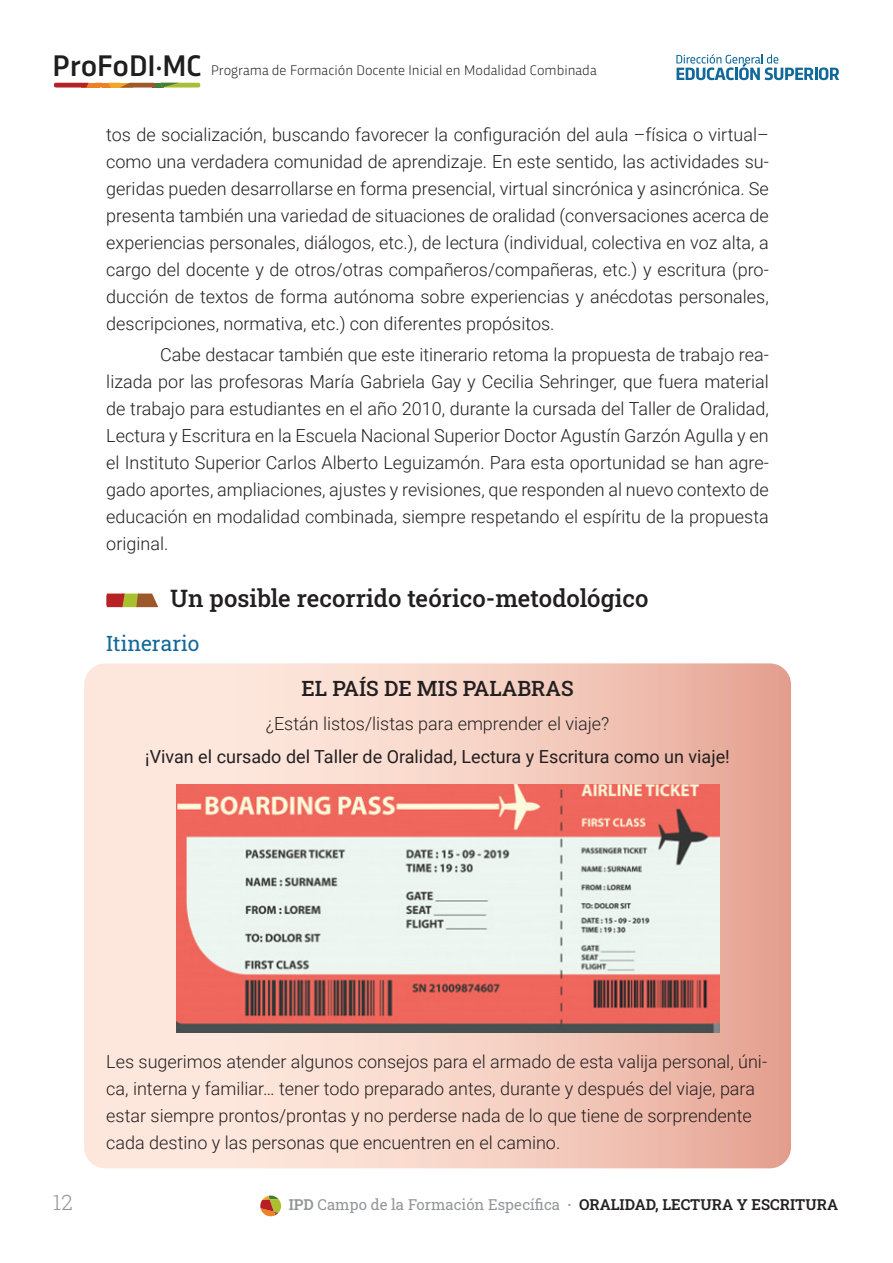
<style>
.page{position:relative;width:893px;height:1263px;background:#fff}
.page>*{position:absolute;margin:0;border:0;box-sizing:border-box;transform-origin:0 0}
.t1{font:500 31.2px "Trasandina W03";color:#201d1e}
.t2{font:500 24px "Roboto Slab";color:#231f20}
.t3{font:500 21px "Roboto Slab";color:#231f20}
.t4{font:21px "Roboto Slab";color:#10689b}
.t5{font:300 21px "Roboto Slab";color:#939598}
.t6{font:300 18px/27px "Roboto";color:#231f20;text-align:justify}
.t7{font:18px "Roboto";color:#231f20}
.t8{font:15px "Roboto Slab";color:#939598}
.t9{font:300 14.55px "Trasandina W03";color:#231f20}
.s1{font-weight:600}
.s2{font-weight:600;color:#231f20}
</style>
<div class="page">
<svg style="left:84px;top:663px;width:707px;height:505px;background:#f5cfc2"></svg>
<svg style="left:54px;top:83px;width:146px;height:5px"></svg>
<svg style="left:676px;top:54px;width:163px;height:26px"></svg>
<svg style="left:260px;top:1195px;width:21px;height:21px"></svg>
<svg style="left:106px;top:593px;width:52px;height:14px"></svg>
<img style="left:176px;top:785px;width:544px;height:248px">
<h1 class="t1" style="left:52px;top:42px;width:150px">ProFoDI·MC</h1>
<p class="t9" style="left:211px;top:59px;width:387px">Programa de Formación Docente Inicial en Modalidad Combinada</p>
<p class="t6" style="left:106px;top:120px;width:664px">tos de socialización, buscando favorecer la configuración del aula –física o virtual– como una verdadera comunidad de aprendizaje. En este sentido, las actividades su&shy;geridas pueden desarrollarse en forma presencial, virtual sincrónica y asincrónica. Se presenta también una variedad de situaciones de oralidad (conversaciones acerca de experiencias personales, diálogos, etc.), de lectura (individual, colectiva en voz alta, a cargo del docente y de otros/otras compañeros/compañeras, etc.) y escritura (pro&shy;ducción de textos de forma autónoma sobre experiencias y anécdotas personales, descripciones, normativa, etc.) con diferentes propósitos.</p>
<p class="t6" style="left:106px;top:341px;width:664px;text-indent:54px">Cabe destacar también que este itinerario retoma la propuesta de trabajo rea&shy;lizada por las profesoras María Gabriela Gay y Cecilia Sehringer, que fuera material de trabajo para estudiantes en el año 2010, durante la cursada del Taller de Oralidad, Lectura y Escritura en la Escuela Nacional Superior Doctor Agustín Garzón Agulla y en el Instituto Superior Carlos Alberto Leguizamón. Para esta oportunidad se han agre&shy;gado aportes, ampliaciones, ajustes y revisiones, que responden al nuevo contexto de educación en modalidad combinada, siempre respetando el espíritu de la propuesta original.</p>
<h2 class="t2" style="left:170px;top:582px;width:480px">Un posible recorrido teórico-metodológico</h2>
<p class="t4" style="left:106px;top:629px;width:95px">Itinerario</p>
<p class="t3" style="left:301px;top:674px;width:274px">EL PAÍS DE MIS PALABRAS</p>
<p class="t6" style="left:266px;top:710px;width:345px">¿Están listos/listas para emprender el viaje?</p>
<p class="t7" style="left:145px;top:744px;width:586px">¡Vivan el cursado del Taller de Oralidad, Lectura y Escritura como un viaje!</p>
<p class="t6" style="left:106px;top:1047px;width:662px;text-align:left">Les sugerimos atender algunos consejos para el armado de esta valija personal, úni&shy;ca, interna y familiar… tener todo preparado antes, durante y después del viaje, para estar siempre prontos/prontas y no perderse nada de lo que tiene de sorprendente cada destino y las personas que encuentren en el camino.</p>
<p class="t5" style="left:53px;top:1187px;width:21px">12</p>
<p class="t8" style="left:289px;top:1194px;width:551px"><span class="s1">IPD</span> Campo de la Formación Específica <span class="s1">·</span> <span class="s2">ORALIDAD, LECTURA Y ESCRITURA</span></p>
</div>
